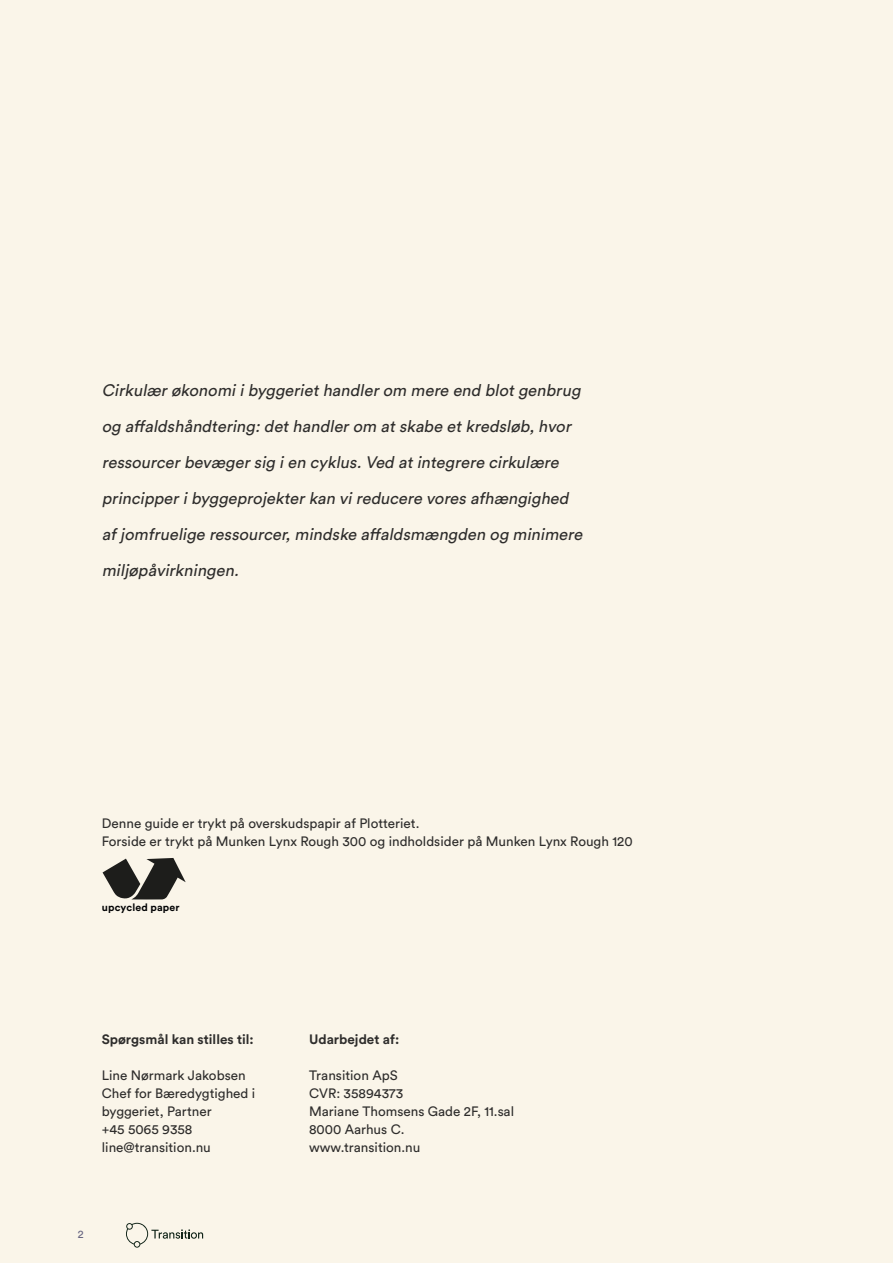
<style>
.page{position:relative;width:893px;height:1263px;background:#faf5e9}
.page>*{position:absolute;margin:0;border:0;box-sizing:border-box;transform-origin:0 0}
.Brødtekst_9_12{font:italic 16.5px/36px "Circular Std";color:#2e2d2c}
.Brødtekst_9_12-2{font:13.5px/18px "Circular Std";color:#2e2d2c}
.Brødtekst_9_12-3{font:700 13.5px "Circular Std";color:#2e2d2c}
.t1{font:11.1px "Circular Std";color:#676581}
.t2{font:700 10.5px "Circular Std";letter-spacing:.015em;color:#020304}
</style>
<div class="page">
<svg style="left:126px;top:1223px;width:77px;height:25px"></svg>
<svg style="left:103px;top:858px;width:83px;height:41px"></svg>
<p class="Brødtekst_9_12" style="left:102px;top:372px;width:486px">Cirkulærøkonomiibyggeriethandlerom mere end blotgenbrug og affaldshåndtering:dethandlerom atskabe etkredsløb,hvor ressourcerbevægersig ien cyklus.Ved atintegrere cirkulære principperibyggeprojekterkan vireducere vores afhængighed afjomfruelige ressourcer,mindske affaldsmængden og minimere miljøpåvirkningen.</p>
<p class="Brødtekst_9_12-2" style="left:102px;top:814px;width:532px">Denne guide er trykt på overskudspapir af Plotteriet.<br>Forside er trykt på Munken Lynx Rough 300 og indholdsider på Munken Lynx Rough 120</p>
<p class="t2" style="left:102px;top:900px;width:79px">upcycled paper</p>
<p class="Brødtekst_9_12-3" style="left:102px;top:1031px;width:153px">Spørgsmål kan stilles til:</p>
<p class="Brødtekst_9_12-2" style="left:102px;top:1066px;width:145px">Line Nørmark Jakobsen</p>
<p class="Brødtekst_9_12-2" style="left:102px;top:1084px;width:155px">Chef for Bæredygtighed i byggeriet, Partner</p>
<p class="Brødtekst_9_12-2" style="left:102px;top:1120px;width:92px">+45 5065 9358</p>
<p class="Brødtekst_9_12-2" style="left:102px;top:1138px;width:111px">line@transition.nu</p>
<p class="t1" style="left:78px;top:1227px;width:7px">2</p>
<p class="Brødtekst_9_12-3" style="left:309px;top:1031px;width:92px">Udarbejdet af:</p>
<p class="Brødtekst_9_12-2" style="left:309px;top:1066px;width:90px">Transition ApS</p>
<p class="Brødtekst_9_12-2" style="left:309px;top:1084px;width:96px">CVR: 35894373</p>
<p class="Brødtekst_9_12-2" style="left:309px;top:1102px;width:206px">Mariane Thomsens Gade 2F, 11.sal</p>
<p class="Brødtekst_9_12-2" style="left:309px;top:1120px;width:97px">8000 Aarhus C.</p>
<p class="Brødtekst_9_12-2" style="left:309px;top:1138px;width:113px">www.transition.nu</p>
</div>
